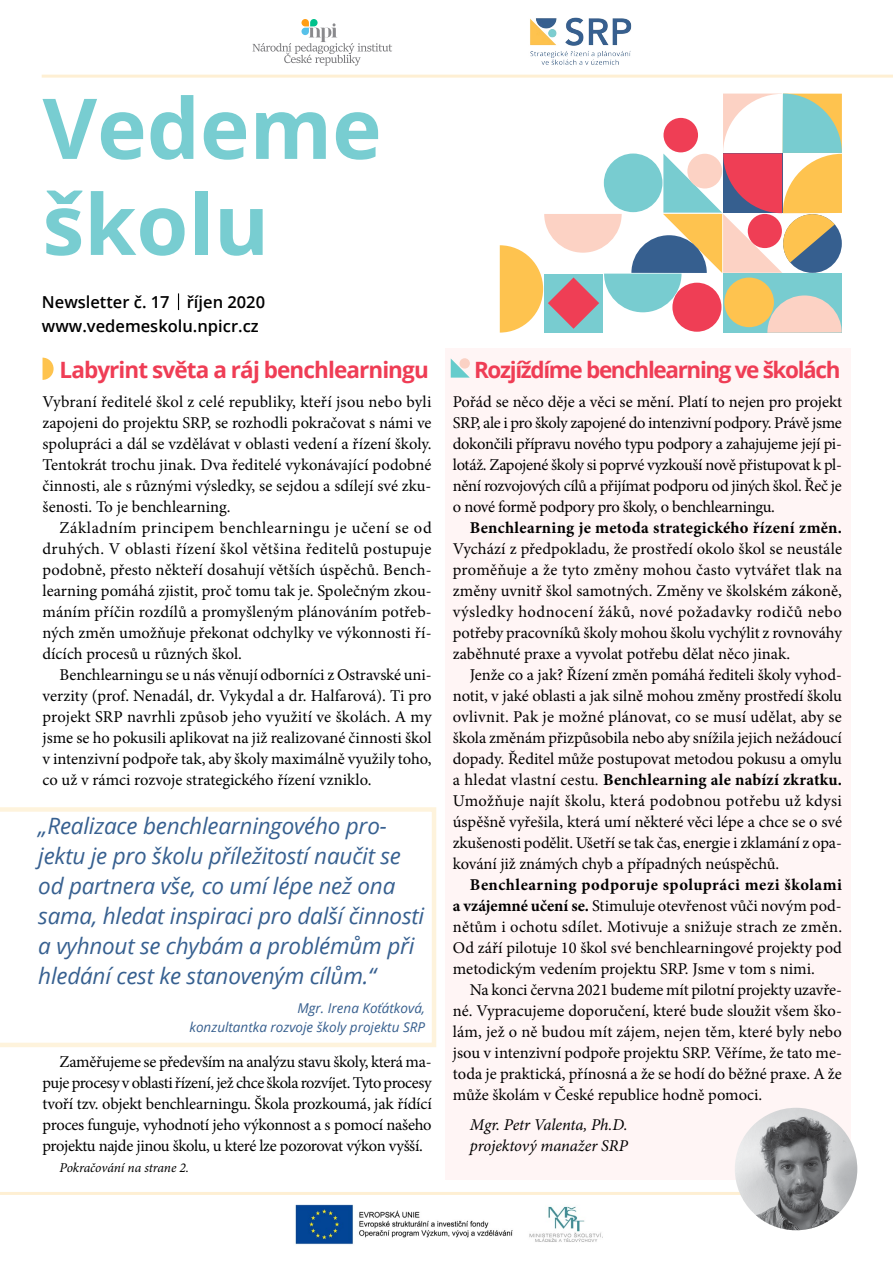
<style>
.page{position:relative;width:893px;height:1263px;background:#fff}
.page>*{position:absolute;margin:0;border:0;box-sizing:border-box;transform-origin:0 0}
.t1{font:700 84px/96px "Open Sans";color:#78cdd1}
.t2{font:italic 22.5px/30px "Open Sans";letter-spacing:-.01em;color:#376090}
.t3{font:700 22.5px "Open Sans";letter-spacing:-.06em;color:#ef3d55}
.t4{font:700 22.5px "Open Sans";letter-spacing:-.04em;color:#ef3d55}
.t5{font:16.5px/21px "Minion Pro";letter-spacing:-.005em;color:#000;text-align:justify}
.t6{font:600 16.5px/24px "Open Sans";color:#000}
.t7{font:700 16.5px "Minion Pro";letter-spacing:.015em;color:#000}
.t8{font:italic 16.5px/21px "Minion Pro";letter-spacing:-.005em;color:#000}
.t9{font:italic 13.5px/19px "Open Sans";color:#375f8e;text-align:right}
.t10{font:italic 13.5px "Minion Pro";letter-spacing:-.01em;color:#000}
.s1{font-weight:700}
</style>
<div class="page">
<div style="left:445px;top:349px;width:405px;height:831px;background:#fff5f5"></div>
<img style="left:295px;top:1204px;width:308px;height:41px">
<hr style="left:42px;top:75px;width:851px;height:3px;background:#fdc24d">
<svg style="left:500px;top:94px;width:342px;height:239px"></svg>
<svg style="left:178px;top:293px;width:1px;height:17px"></svg>
<svg style="left:451px;top:359px;width:19px;height:19px"></svg>
<div style="left:459px;top:358px;width:11px;height:11px;background:#fad1c4;border-radius:50%"></div>
<svg style="left:43px;top:358px;width:11px;height:22px"></svg>
<hr style="left:0;top:1192px;width:829px;height:3px;background:#fdc24d">
<img style="left:735px;top:1108px;width:122px;height:122px;border-radius:61px">
<svg style="left:0;top:807px;width:436px;height:240px"></svg>
<svg style="left:253px;top:19px;width:139px;height:47px"></svg>
<img style="left:530px;top:17px;width:102px;height:48px">
<h1 class="t1" style="left:43px;top:78px;width:341px">Vedeme školu</h1>
<p class="t6" style="left:42px;top:290px;width:225px">Newsletter č. 17 říjen 2020 www.vedemeskolu.npicr.cz</p>
<h2 class="t4" style="left:60px;top:354px;width:371px">Labyrint světa a ráj benchlearningu</h2>
<p class="t5" style="left:43px;top:391px;width:391px">Vybraní ředitelé škol z celé republiky, kteří jsou nebo byli zapojeni do projektu SRP, se rozhodli pokračovat s námi ve spolupráci a dál se vzdělávat v oblasti vedení a řízení školy.<br>Tentokrát trochu jinak. Dva ředitelé vykonávající podobné činnosti, ale s různými výsledky, se sejdou a sdílejí své zku&shy;šenosti. To je benchlearning.</p>
<p class="t5" style="left:43px;top:517px;width:391px;text-indent:17px">Základním principem benchlearningu je učení se od druhých. V oblasti řízení škol většina ředitelů postupuje podobně, přesto někteří dosahují větších úspěchů. Bench&shy;learning pomáhá zjistit, proč tomu tak je. Společným zkou&shy;máním příčin rozdílů a promyšleným plánováním potřeb&shy;ných změn umožňuje překonat odchylky ve výkonnosti ří&shy;dících procesů u různých škol.</p>
<p class="t5" style="left:43px;top:664px;width:391px;text-indent:17px">Benchlearningu se u nás věnují odborníci z Ostravské uni&shy;verzity (prof. Nenadál, dr. Vykydal a dr. Halfarová). Ti pro projekt SRP navrhli způsob jeho využití ve školách. A my jsme se ho pokusili aplikovat na již realizované činnosti škol v intenzivní podpoře tak, aby školy maximálně využily toho, co už v rámci rozvoje strategického řízení vzniklo.</p>
<h2 class="t2" style="left:38px;top:810px;width:387px">„Realizace benchlearningového pro&shy;jektu je pro školu příležitostí naučit se od partnera vše, co umí lépe než ona sama, hledat inspiraci pro další činnosti a vyhnout se chybám a problémům při hledání cest ke stanoveným cílům.“</h2>
<p class="t9" style="left:189px;top:998px;width:237px">Mgr. Irena Koťátková,<br>konzultantka rozvoje školy projektu SRP</p>
<p class="t5" style="left:43px;top:1051px;width:391px;text-indent:17px">Zaměřujeme se především na analýzu stavu školy, která ma&shy;puje procesy v oblasti řízení, jež chce škola rozvíjet. Tyto procesy tvoří tzv. objekt benchlearningu. Škola prozkoumá, jak řídící proces funguje, vyhodnotí jeho výkonnost a s pomocí našeho projektu najde jinou školu, u které lze pozorovat výkon vyšší.</p>
<p class="t10" style="left:60px;top:1158px;width:131px">Pokračování na strane 2.</p>
<h2 class="t3" style="left:474px;top:354px;width:368px">Rozjíždíme benchlearning ve školách</h2>
<p class="t5" style="left:453px;top:391px;width:391px">Pořád se něco děje a věci se mění. Platí to nejen pro projekt SRP, ale i pro školy zapojené do intenzivní podpory. Právě jsme dokončili přípravu nového typu podpory a zahajujeme její pi&shy;lotáž. Zapojené školy si poprvé vyzkouší nově přistupovat k pl&shy;nění rozvojových cílů a přijímat podporu od jiných škol. Řeč je o nové formě podpory pro školy, o benchlearningu.</p>
<p class="t7" style="left:470px;top:516px;width:374px">Benchlearning je metoda strategického řízení změn.</p>
<p class="t5" style="left:453px;top:538px;width:391px">Vychází z předpokladu, že prostředí okolo škol se neustále proměňuje a že tyto změny mohou často vytvářet tlak na změny uvnitř škol samotných. Změny ve školském zákoně, výsledky hodnocení žáků, nové požadavky rodičů nebo potřeby pracovníků školy mohou školu vychýlit z rovnováhy zaběhnuté praxe a vyvolat potřebu dělat něco jinak.</p>
<p class="t5" style="left:453px;top:664px;width:391px;text-indent:17px">Jenže co a jak? Řízení změn pomáhá řediteli školy vyhod&shy;notit, v jaké oblasti a jak silně mohou změny prostředí školu ovlivnit. Pak je možné plánovat, co se musí udělat, aby se škola změnám přizpůsobila nebo aby snížila jejich nežádoucí dopady. Ředitel může postupovat metodou pokusu a omylu a hledat vlastní cestu. <span class="s1">Benchlearning ale nabízí zkratku.<br></span>Umožňuje najít školu, která podobnou potřebu už kdysi úspěšně vyřešila, která umí některé věci lépe a chce se o své zkušenosti podělit. Ušetří se tak čas, energie i zklamání z opa&shy;kování již známých chyb a případných neúspěchů.</p>
<p class="t5" style="left:453px;top:874px;width:391px;text-indent:17px"><span class="s1">Benchlearning podporuje spolupráci mezi školami a vzájemné učení se.</span> Stimuluje otevřenost vůči novým pod&shy;nětům i ochotu sdílet. Motivuje a snižuje strach ze změn.<br>Od září pilotuje 10 škol své benchlearningové projekty pod metodickým vedením projektu SRP. Jsme v tom s nimi.</p>
<p class="t5" style="left:453px;top:980px;width:391px;text-indent:17px">Na konci června 2021 budeme mít pilotní projekty uzavře&shy;né. Vypracujeme doporučení, které bude sloužit všem ško&shy;lám, jež o ně budou mít zájem, nejen těm, které byly nebo jsou v intenzivní podpoře projektu SRP. Věříme, že tato me&shy;toda je praktická, přínosná a že se hodí do běžné praxe. A že může školám v České republice hodně pomoci.</p>
<p class="t8" style="left:470px;top:1114px;width:159px">Mgr. Petr Valenta, Ph.D. projektový manažer SRP</p>
</div>
